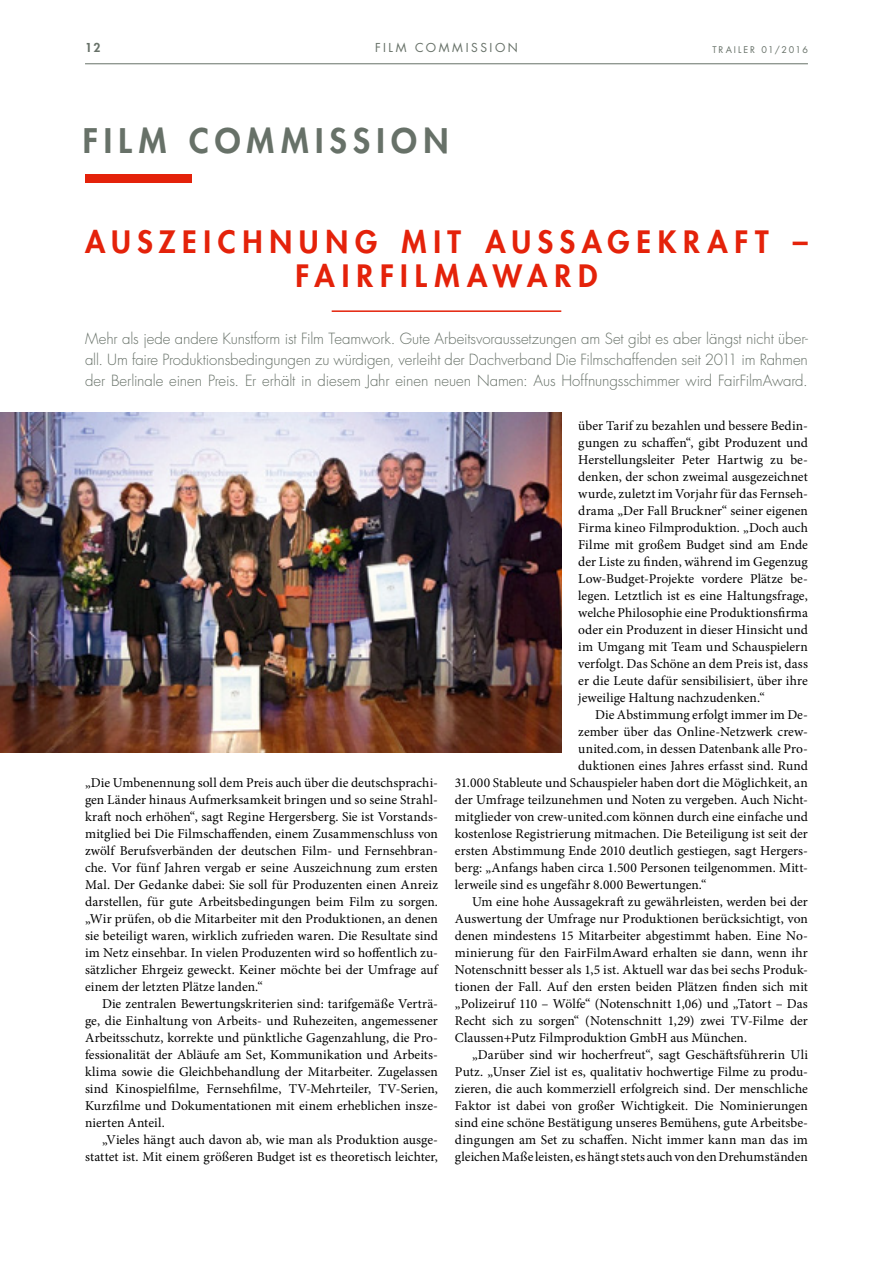
<style>
.page{position:relative;width:893px;height:1263px;background:#fff}
.page>*{position:absolute;margin:0;border:0;box-sizing:border-box;transform-origin:0 0}
.t1{font:800 33px "Futura Std";letter-spacing:.19em;color:#677168}
.t2{font:800 30px/34px "Futura Std";letter-spacing:.225em;color:#e4220a;text-align:center}
.t3{font:300 15px/21px "Futura Std";letter-spacing:-.01em;color:#677168;text-align:justify}
.t4{font:13.5px/17px "Minion Pro";color:#000;text-align:justify}
.t5{font:12px "Futura Std";letter-spacing:.215em;color:#677168}
.t6{font:800 12px "Futura Std";color:#677168}
.t7{font:9px "Futura Std";letter-spacing:.215em;color:#677168}
</style>
<div class="page">
<hr style="left:85px;top:63px;width:723px;height:1px;background:#677168">
<div style="left:85px;top:174px;width:106px;height:9px;background:#e4220a"></div>
<hr style="left:332px;top:310px;width:229px;height:2px;background:#e4220a">
<img style="left:0;top:412px;width:561px;height:341px">
<p class="t5" style="left:375px;top:40px;width:144px">FILM COMMISSION</p>
<p class="t6" style="left:85px;top:40px;width:17px">12</p>
<p class="t7" style="left:712px;top:43px;width:97px">TRAILER 01/2016</p>
<h1 class="t1" style="left:83px;top:120px;width:367px">FILM COMMISSION</h1>
<h2 class="t2" style="left:85px;top:225px;width:724px">AUSZEICHNUNG MIT AUSSAGEKRAFT –<br>FAIRFILMAWARD</h2>
<p class="t3" style="left:85px;top:329px;width:724px">Mehr als jede andere Kunstform ist Film Teamwork. Gute Arbeitsvoraussetzungen am Set gibt es aber längst nicht über&shy;all. Um faire Produktionsbedingungen zu würdigen, verleiht der Dachverband Die Filmschaffenden seit 2011 im Rahmen der Berlinale einen Preis. Er erhält in diesem Jahr einen neuen Namen: Aus Hoffnungsschimmer wird FairFilmAward.</p>
<p class="t4" style="left:85px;top:774px;width:354px">„Die Umbenennung soll dem Preis auch über die deutschsprachi&shy;gen Länder hinaus Aufmerksamkeit bringen und so seine Strahl&shy;kraft noch erhöhen“, sagt Regine Hergersberg. Sie ist Vorstands&shy;mitglied bei Die Filmschaffenden, einem Zusammenschluss von zwölf Berufsverbänden der deutschen Film- und Fernsehbran&shy;che. Vor fünf Jahren vergab er seine Auszeichnung zum ersten Mal. Der Gedanke dabei: Sie soll für Produzenten einen Anreiz darstellen, für gute Arbeitsbedingungen beim Film zu sorgen. „Wir prüfen, ob die Mitarbeiter mit den Produktionen, an denen sie beteiligt waren, wirklich zufrieden waren. Die Resultate sind im Netz einsehbar. In vielen Produzenten wird so hoffentlich zu&shy;sätzlicher Ehrgeiz geweckt. Keiner möchte bei der Umfrage auf einem der letzten Plätze landen.“</p>
<p class="t4" style="left:85px;top:995px;width:354px;text-indent:17px">Die zentralen Bewertungskriterien sind: tarifgemäße Verträ&shy;ge, die Einhaltung von Arbeits- und Ruhezeiten, angemessener Arbeitsschutz, korrekte und pünktliche Gagenzahlung, die Pro&shy;fessionalität der Abläufe am Set, Kommunikation und Arbeits&shy;klima sowie die Gleichbehandlung der Mitarbeiter. Zugelassen sind Kinospielfilme, Fernsehfilme, TV-Mehrteiler, TV-Serien, Kurzfilme und Dokumentationen mit einem erheblichen insze&shy;nierten Anteil.</p>
<p class="t4" style="left:85px;top:1131px;width:354px;text-align:right">„Vieles hängt auch davon ab, wie man als Produktion ausge&shy;stattet ist. Mit einem größeren Budget ist es theoretisch leichter,</p>
<p class="t4" style="left:578px;top:417px;width:231px">über Tarif zu bezahlen und bessere Bedin&shy;gungen zu schaffen“, gibt Produzent und Herstellungsleiter Peter Hartwig zu be&shy;denken, der schon zweimal ausgezeichnet wurde, zuletzt im Vorjahr für das Fernseh&shy;drama „Der Fall Bruckner“ seiner eigenen Firma kineo Filmproduktion. „Doch auch Filme mit großem Budget sind am Ende der Liste zu finden, während im Gegenzug Low-Budget-Projekte vordere Plätze be&shy;legen. Letztlich ist es eine Haltungsfrage, welche Philosophie eine Produktionsfirma oder ein Produzent in dieser Hinsicht und im Umgang mit Team und Schauspielern verfolgt. Das Schöne an dem Preis ist, dass er die Leute dafür sensibilisiert, über ihre jeweilige Haltung nachzudenken.“</p>
<p class="t4" style="left:595px;top:706px;width:214px">Die Abstimmung erfolgt immer im De-</p>
<p class="t4" style="left:578px;top:723px;width:231px">zember über das Online-Netzwerk crew-</p>
<p class="t4" style="left:578px;top:740px;width:231px">united.com, in dessen Datenbank alle Pro-</p>
<p class="t4" style="left:578px;top:757px;width:231px">duktionen eines Jahres erfasst sind. Rund</p>
<p class="t4" style="left:455px;top:774px;width:354px">31.000 Stableute und Schauspieler haben dort die Möglichkeit, an</p>
<p class="t4" style="left:455px;top:791px;width:354px">der Umfrage teilzunehmen und Noten zu vergeben. Auch Nicht-</p>
<p class="t4" style="left:455px;top:808px;width:354px">mitglieder von crew-united.com können durch eine einfache und</p>
<p class="t4" style="left:455px;top:825px;width:354px">kostenlose Registrierung mitmachen. Die Beteiligung ist seit der</p>
<p class="t4" style="left:455px;top:842px;width:354px">ersten Abstimmung Ende 2010 deutlich gestiegen, sagt Hergers-</p>
<p class="t4" style="left:455px;top:859px;width:354px">berg: „Anfangs haben circa 1.500 Personen teilgenommen. Mitt-</p>
<p class="t4" style="left:455px;top:876px;width:253px">lerweile sind es ungefähr 8.000 Bewertungen.“</p>
<p class="t4" style="left:472px;top:893px;width:337px">Um eine hohe Aussagekraft zu gewährleisten, werden bei der</p>
<p class="t4" style="left:455px;top:910px;width:354px">Auswertung der Umfrage nur Produktionen berücksichtigt, von</p>
<p class="t4" style="left:455px;top:927px;width:354px">denen mindestens 15 Mitarbeiter abgestimmt haben. Eine No-</p>
<p class="t4" style="left:455px;top:944px;width:354px">minierung für den FairFilmAward erhalten sie dann, wenn ihr</p>
<p class="t4" style="left:455px;top:961px;width:354px">Notenschnitt besser als 1,5 ist. Aktuell war das bei sechs Produk-</p>
<p class="t4" style="left:455px;top:978px;width:354px">tionen der Fall. Auf den ersten beiden Plätzen finden sich mit</p>
<p class="t4" style="left:455px;top:995px;width:354px">„Polizeiruf 110 – Wölfe“ (Notenschnitt 1,06) und „Tatort – Das</p>
<p class="t4" style="left:455px;top:1012px;width:354px">Recht sich zu sorgen“ (Notenschnitt 1,29) zwei TV-Filme der</p>
<p class="t4" style="left:455px;top:1029px;width:294px">Claussen+Putz Filmproduktion GmbH aus München.</p>
<p class="t4" style="left:472px;top:1046px;width:337px">„Darüber sind wir hocherfreut“, sagt Geschäftsführerin Uli</p>
<p class="t4" style="left:455px;top:1063px;width:354px">Putz. „Unser Ziel ist es, qualitativ hochwertige Filme zu produ-</p>
<p class="t4" style="left:455px;top:1080px;width:354px">zieren, die auch kommerziell erfolgreich sind. Der menschliche</p>
<p class="t4" style="left:455px;top:1097px;width:354px">Faktor ist dabei von großer Wichtigkeit. Die Nominierungen</p>
<p class="t4" style="left:455px;top:1114px;width:354px">sind eine schöne Bestätigung unseres Bemühens, gute Arbeitsbe-</p>
<p class="t4" style="left:455px;top:1131px;width:354px">dingungen am Set zu schaffen. Nicht immer kann man das im</p>
<p class="t4" style="left:455px;top:1148px;width:354px">gleichen Maße leisten, es hängt stets auch von den Drehumständen</p>
</div>
